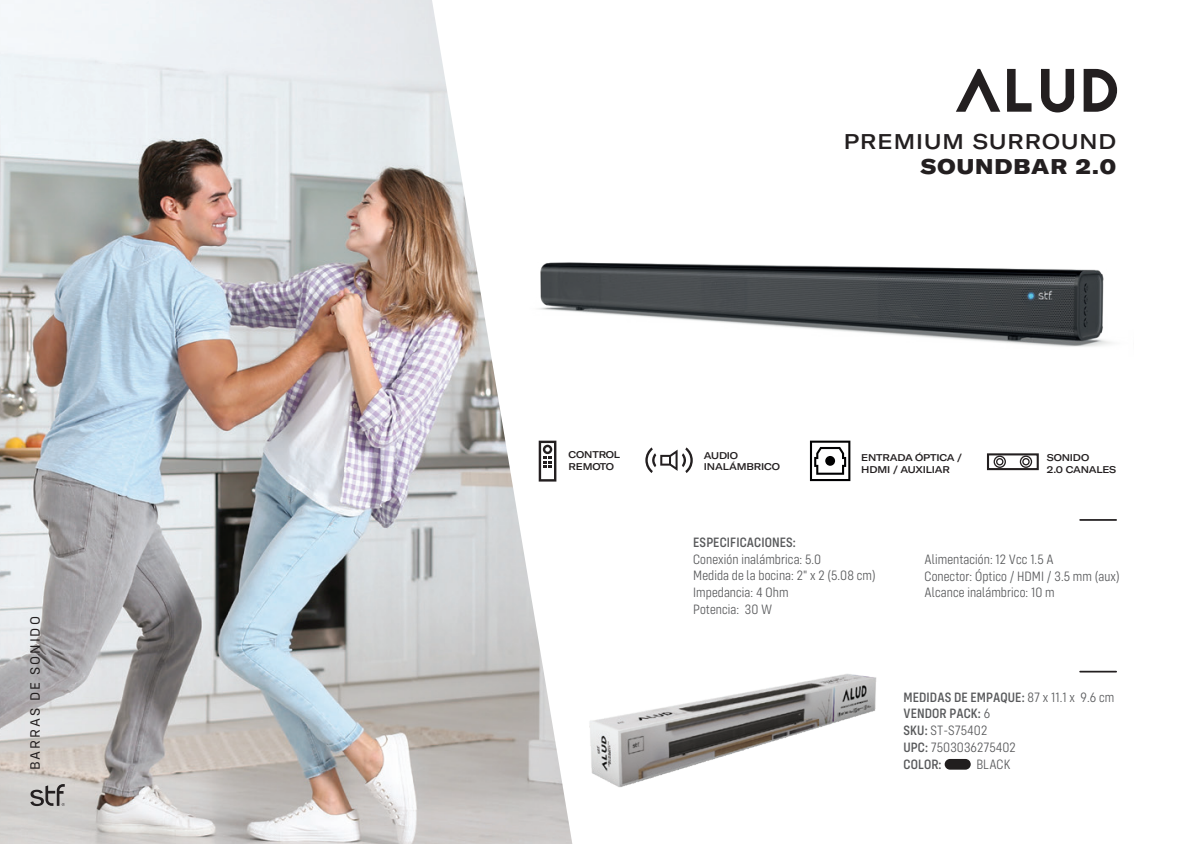
<style>
.page{position:relative;width:1191px;height:844px;background:#fff}
.page>*{position:absolute;margin:0;border:0;box-sizing:border-box;transform-origin:0 0}
.t1{font:500 expanded 21px "GT America";letter-spacing:.05em;color:#231f20}
.t2{font:900 expanded 21px "GT America";letter-spacing:.05em;color:#231f20}
.t3{font:300 14px/16.8px "Config Condensed";letter-spacing:.005em;color:#58595b}
.t4{font:500 14px/16.8px "Config Condensed";letter-spacing:.005em;color:#58595b}
.t5{font:14px "Config";letter-spacing:.14em;color:#231f20}
.t6{font:500 expanded 9.62px/11.5px "GT America";letter-spacing:-.02em;color:#231f20}
.s1{font-weight:300}
</style>
<div class="page">
<img style="left:0;top:0;width:572px;height:843px">
<hr style="left:1080px;top:519px;width:36px;height:1px;background:#231f20">
<hr style="left:1080px;top:670px;width:36px;height:2px;background:#231f20">
<div style="left:944px;top:758px;width:26px;height:11px;background:#211e1e;border-radius:5px"></div>
<svg style="left:956px;top:69px;width:44px;height:43px"></svg>
<svg style="left:1007px;top:69px;width:24px;height:43px"></svg>
<svg style="left:1041px;top:69px;width:33px;height:43px"></svg>
<svg style="left:1083px;top:69px;width:34px;height:43px"></svg>
<svg style="left:30px;top:783px;width:35px;height:22px"></svg>
<svg style="left:645px;top:447px;width:48px;height:26px"></svg>
<svg style="left:539px;top:440px;width:17px;height:41px"></svg>
<svg style="left:810px;top:440px;width:40px;height:41px"></svg>
<img style="left:509px;top:262px;width:603px;height:96px">
<img style="left:556px;top:643px;width:321px;height:173px">
<div style="left:993px;top:455px;width:13px;height:13px;border:1px solid #231f20;border-radius:50%"></div>
<div style="left:996px;top:458px;width:7px;height:7px;border:1px solid #231f20;border-radius:50%"></div>
<div style="left:1019px;top:455px;width:13px;height:13px;border:1px solid #231f20;border-radius:50%"></div>
<div style="left:1022px;top:458px;width:7px;height:7px;border:1px solid #231f20;border-radius:50%"></div>
<div style="left:987px;top:453px;width:51px;height:17px;border:2px solid #231f20"></div>
<p class="t5" style="left:27px;top:770px;width:155px;rotate:-90deg">BARRAS DE SONIDO</p>
<h1 class="t1" style="left:843px;top:129px;width:274px">PREMIUM SURROUND</h1>
<h1 class="t2" style="left:921px;top:153px;width:197px">SOUNDBAR 2.0</h1>
<p class="t6" style="left:568px;top:449px;width:53px">CONTROL<br>REMOTO</p>
<p class="t6" style="left:704px;top:449px;width:78px">AUDIO<br>INALÁMBRICO</p>
<p class="t6" style="left:861px;top:451px;width:103px">ENTRADA ÓPTICA /<br>HDMI / AUXILIAR</p>
<p class="t6" style="left:1047px;top:451px;width:71px">SONIDO<br>2.0 CANALES</p>
<p class="t4" style="left:693px;top:533px;width:104px">ESPECIFICACIONES:</p>
<p class="t3" style="left:693px;top:550px;width:184px">Conexión inalámbrica: 5.0<br>Medida de la bocina: 2" x 2 (5.08 cm)<br>Impedancia: 4 Ohm<br>Potencia: 30 W</p>
<p class="t3" style="left:924px;top:550px;width:196px">Alimentación: 12 Vcc 1.5 A<br>Conector: Óptico / HDMI / 3.5 mm (aux)<br>Alcance inalámbrico: 10 m</p>
<p class="t4" style="left:903px;top:688px;width:212px">MEDIDAS DE EMPAQUE: <span class="s1">87 x 11.1 x 9.6 cm<br></span>VENDOR PACK: <span class="s1">6<br></span>SKU: <span class="s1">ST-S75402<br></span>UPC: <span class="s1">7503036275402<br></span>COLOR:</p>
<p class="t3" style="left:976px;top:755px;width:36px">BLACK</p>
</div>
